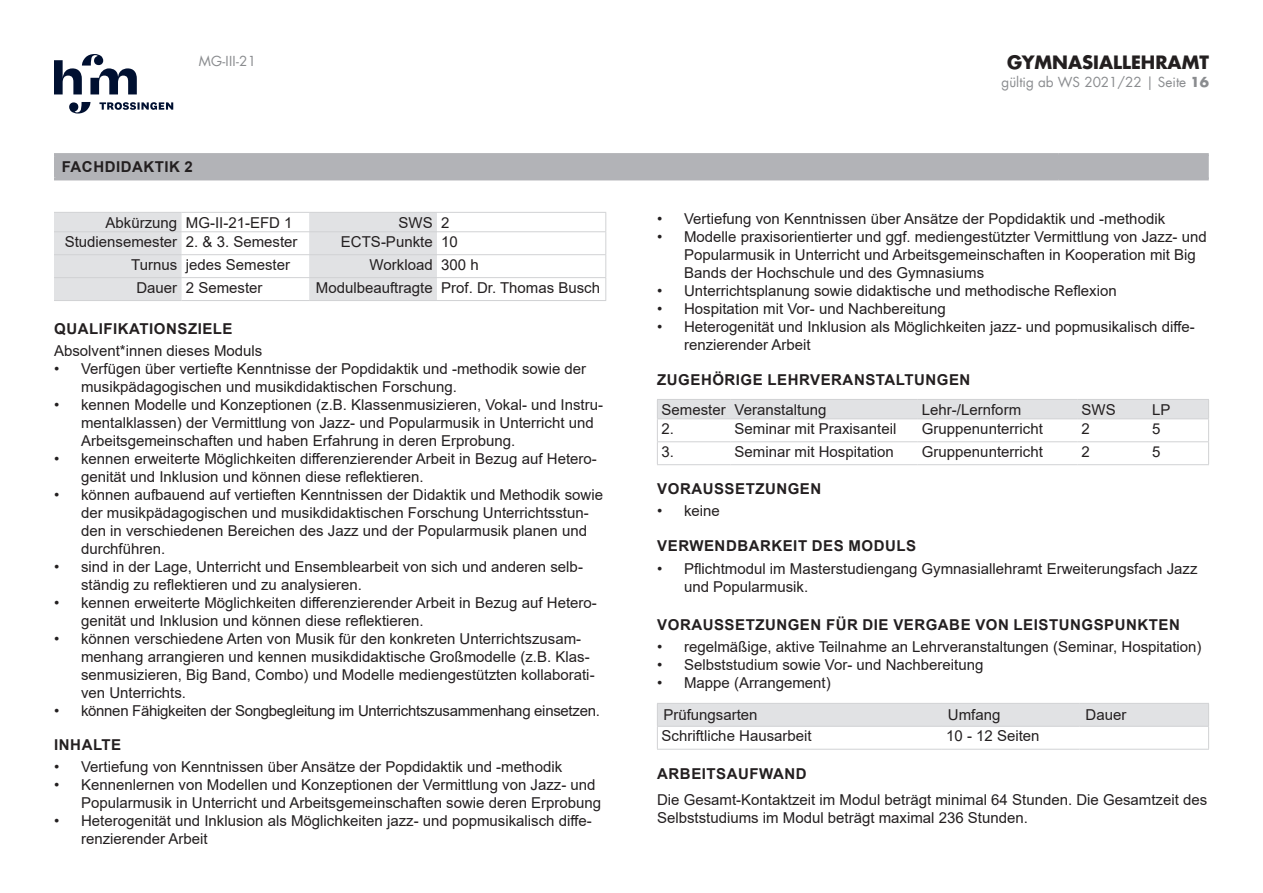
<style>
.page{position:relative;width:1263px;height:893px;background:#fff}
.page>*{position:absolute;margin:0;border:0;box-sizing:border-box;transform-origin:0 0}
.t1{font:700 18px "Futura Com";color:#231f20}
.t2{font:15px/18px "Arial";color:#231f20}
.t3{font:700 15px "Arial";letter-spacing:.035em;color:#231f20}
.t4{font:15px "Arial";letter-spacing:-.02em;color:#231f20}
.t5{font:13.5px "Futura Com";color:#8a8c8f}
.s1{font-weight:700}
</style>
<div class="page">
<svg style="left:54px;top:54px;width:119px;height:60px"></svg>
<div style="left:57px;top:156px;width:1152px;height:21px;background:#b2b3b7"></div>
<hr style="left:54px;top:153px;width:1005px;height:3px;background:#b2b3b7">
<hr style="left:54px;top:156px;width:3px;height:21px;background:#b2b3b7">
<hr style="left:1059px;top:153px;width:150px;height:3px;background:#b2b3b7">
<hr style="left:54px;top:177px;width:1005px;height:3px;background:#b2b3b7">
<hr style="left:1059px;top:177px;width:150px;height:3px;background:#b2b3b7">
<svg style="left:54px;top:213px;width:383px;height:87px"></svg>
<hr style="left:54px;top:212px;width:128px;height:1px;background:#d1d2d4">
<hr style="left:182px;top:212px;width:127px;height:1px;background:#d1d2d4">
<hr style="left:309px;top:212px;width:128px;height:1px;background:#d1d2d4">
<hr style="left:437px;top:212px;width:169px;height:1px;background:#d1d2d4">
<hr style="left:54px;top:231px;width:128px;height:1px;background:#d1d2d4">
<hr style="left:182px;top:231px;width:127px;height:1px;background:#d1d2d4">
<hr style="left:309px;top:231px;width:128px;height:1px;background:#d1d2d4">
<hr style="left:437px;top:231px;width:169px;height:1px;background:#d1d2d4">
<hr style="left:54px;top:254px;width:128px;height:1px;background:#d1d2d4">
<hr style="left:182px;top:254px;width:127px;height:1px;background:#d1d2d4">
<hr style="left:309px;top:254px;width:128px;height:1px;background:#d1d2d4">
<hr style="left:437px;top:254px;width:169px;height:1px;background:#d1d2d4">
<hr style="left:54px;top:277px;width:128px;height:1px;background:#d1d2d4">
<hr style="left:182px;top:277px;width:127px;height:1px;background:#d1d2d4">
<hr style="left:309px;top:277px;width:128px;height:1px;background:#d1d2d4">
<hr style="left:437px;top:277px;width:169px;height:1px;background:#d1d2d4">
<hr style="left:54px;top:300px;width:128px;height:1px;background:#d1d2d4">
<hr style="left:182px;top:300px;width:127px;height:1px;background:#d1d2d4">
<hr style="left:309px;top:300px;width:128px;height:1px;background:#d1d2d4">
<hr style="left:437px;top:300px;width:169px;height:1px;background:#d1d2d4">
<svg style="left:605px;top:213px;width:1px;height:87px"></svg>
<hr style="left:1077px;top:464px;width:71px;height:1px;background:#d1d2d4">
<hr style="left:1148px;top:464px;width:61px;height:1px;background:#d1d2d4">
<svg style="left:657px;top:400px;width:552px;height:64px"></svg>
<hr style="left:657px;top:399px;width:73px;height:1px;background:#d1d2d4">
<hr style="left:730px;top:399px;width:188px;height:1px;background:#d1d2d4">
<hr style="left:918px;top:399px;width:159px;height:1px;background:#d1d2d4">
<hr style="left:1077px;top:399px;width:71px;height:1px;background:#d1d2d4">
<hr style="left:1148px;top:399px;width:61px;height:1px;background:#d1d2d4">
<hr style="left:657px;top:418px;width:73px;height:1px;background:#d1d2d4">
<hr style="left:730px;top:418px;width:188px;height:1px;background:#d1d2d4">
<hr style="left:918px;top:418px;width:159px;height:1px;background:#d1d2d4">
<hr style="left:1077px;top:418px;width:71px;height:1px;background:#d1d2d4">
<hr style="left:1148px;top:418px;width:61px;height:1px;background:#d1d2d4">
<hr style="left:657px;top:441px;width:73px;height:1px;background:#d1d2d4">
<hr style="left:730px;top:441px;width:188px;height:1px;background:#d1d2d4">
<hr style="left:918px;top:441px;width:159px;height:1px;background:#d1d2d4">
<hr style="left:657px;top:464px;width:73px;height:1px;background:#d1d2d4">
<hr style="left:730px;top:464px;width:188px;height:1px;background:#d1d2d4">
<hr style="left:918px;top:464px;width:159px;height:1px;background:#d1d2d4">
<hr style="left:657px;top:749px;width:285px;height:1px;background:#d1d2d4">
<hr style="left:942px;top:749px;width:137px;height:1px;background:#d1d2d4">
<hr style="left:1079px;top:749px;width:130px;height:1px;background:#d1d2d4">
<svg style="left:657px;top:703px;width:552px;height:46px"></svg>
<p class="t5" style="left:199px;top:52px;width:59px">MG-III-21</p>
<p class="t3" style="left:62px;top:156px;width:133px">FACHDIDAKTIK 2</p>
<p class="t2" style="left:106px;top:213px;width:188px">Abkürzung MG-II-21-EFD 1</p>
<p class="t2" style="left:398px;top:213px;width:53px">SWS 2</p>
<p class="t2" style="left:65px;top:233px;width:234px">Studiensemester 2. &amp; 3. Semester</p>
<p class="t2" style="left:341px;top:233px;width:118px">ECTS-Punkte 10</p>
<p class="t2" style="left:131px;top:255px;width:160px">Turnus jedes Semester</p>
<p class="t2" style="left:370px;top:255px;width:111px">Workload 300 h</p>
<p class="t2" style="left:136px;top:278px;width:128px">Dauer 2 Semester</p>
<p class="t2" style="left:316px;top:278px;width:286px">Modulbeauftragte Prof. Dr. Thomas Busch</p>
<p class="t3" style="left:54px;top:318px;width:180px">QUALIFIKATIONSZIELE</p>
<p class="t2" style="left:54px;top:341px;width:210px">Absolvent*innen dieses Moduls</p>
<p class="t2" style="left:81px;top:359px;width:507px;text-indent:-27px">• Verfügen über vertiefte Kenntnisse der Popdidaktik und -methodik sowie der musikpädagogischen und musikdidaktischen Forschung.</p>
<p class="t2" style="left:81px;top:395px;width:523px;text-indent:-27px">• kennen Modelle und Konzeptionen (z.B. Klassenmusizieren, Vokal- und Instru&shy;mentalklassen) der Vermittlung von Jazz- und Popularmusik in Unterricht und<br>Arbeitsgemeinschaften und haben Erfahrung in deren Erprobung.</p>
<p class="t2" style="left:81px;top:449px;width:517px;text-indent:-27px">• kennen erweiterte Möglichkeiten differenzierender Arbeit in Bezug auf Hetero&shy;genität und Inklusion und können diese reflektieren.</p>
<p class="t2" style="left:81px;top:485px;width:523px;text-indent:-27px">• können aufbauend auf vertieften Kenntnissen der Didaktik und Methodik sowie der musikpädagogischen und musikdidaktischen Forschung Unterrichtsstun&shy;den in verschiedenen Bereichen des Jazz und der Popularmusik planen und durchführen.</p>
<p class="t2" style="left:81px;top:557px;width:503px;text-indent:-27px">• sind in der Lage, Unterricht und Ensemblearbeit von sich und anderen selb&shy;ständig zu reflektieren und zu analysieren.</p>
<p class="t2" style="left:81px;top:593px;width:517px;text-indent:-27px">• kennen erweiterte Möglichkeiten differenzierender Arbeit in Bezug auf Hetero&shy;genität und Inklusion und können diese reflektieren.</p>
<p class="t2" style="left:81px;top:629px;width:515px;text-indent:-27px">• können verschiedene Arten von Musik für den konkreten Unterrichtszusam&shy;menhang arrangieren und kennen musikdidaktische Großmodelle (z.B. Klas&shy;senmusizieren, Big Band, Combo) und Modelle mediengestützten kollaborati&shy;ven Unterrichts.</p>
<p class="t4" style="left:54px;top:700px;width:547px">• können Fähigkeiten der Songbegleitung im Unterrichtszusammenhang einsetzen.</p>
<p class="t3" style="left:54px;top:734px;width:69px">INHALTE</p>
<p class="t2" style="left:54px;top:758px;width:510px">• Vertiefung von Kenntnissen über Ansätze der Popdidaktik und -methodik</p>
<p class="t2" style="left:81px;top:776px;width:522px;text-indent:-27px">• Kennenlernen von Modellen und Konzeptionen der Vermittlung von Jazz- und<br>Popularmusik in Unterricht und Arbeitsgemeinschaften sowie deren Erprobung</p>
<p class="t2" style="left:81px;top:812px;width:512px;text-indent:-27px">• Heterogenität und Inklusion als Möglichkeiten jazz- und popmusikalisch diffe&shy;renzierender Arbeit</p>
<p class="t1" style="left:1007px;top:48px;width:203px">GYMNASIALLEHRAMT</p>
<p class="t5" style="left:1001px;top:73px;width:209px">gültig ab WS 2021/22 | Seite <span class="s1">16</span></p>
<p class="t2" style="left:657px;top:209px;width:510px">• Vertiefung von Kenntnissen über Ansätze der Popdidaktik und -methodik</p>
<p class="t2" style="left:684px;top:227px;width:524px;text-indent:-27px">• Modelle praxisorientierter und ggf. mediengestützter Vermittlung von Jazz- und<br>Popularmusik in Unterricht und Arbeitsgemeinschaften in Kooperation mit Big<br>Bands der Hochschule und des Gymnasiums</p>
<p class="t2" style="left:657px;top:281px;width:461px">• Unterrichtsplanung sowie didaktische und methodische Reflexion</p>
<p class="t2" style="left:657px;top:299px;width:290px">• Hospitation mit Vor- und Nachbereitung</p>
<p class="t2" style="left:684px;top:317px;width:512px;text-indent:-27px">• Heterogenität und Inklusion als Möglichkeiten jazz- und popmusikalisch diffe&shy;renzierender Arbeit</p>
<p class="t3" style="left:657px;top:369px;width:315px">ZUGEHÖRIGE LEHRVERANSTALTUNGEN</p>
<p class="t2" style="left:662px;top:400px;width:166px">Semester Veranstaltung</p>
<p class="t2" style="left:922px;top:400px;width:101px">Lehr-/Lernform</p>
<p class="t2" style="left:1081px;top:400px;width:36px">SWS</p>
<p class="t2" style="left:1152px;top:400px;width:20px">LP</p>
<p class="t2" style="left:662px;top:420px;width:14px">2.</p>
<p class="t2" style="left:735px;top:420px;width:163px">Seminar mit Praxisanteil</p>
<p class="t2" style="left:922px;top:420px;width:122px">Gruppenunterricht</p>
<p class="t2" style="left:1081px;top:420px;width:10px">2</p>
<p class="t2" style="left:1152px;top:420px;width:10px">5</p>
<p class="t2" style="left:662px;top:443px;width:14px">3.</p>
<p class="t2" style="left:735px;top:443px;width:161px">Seminar mit Hospitation</p>
<p class="t2" style="left:922px;top:443px;width:122px">Gruppenunterricht</p>
<p class="t2" style="left:1081px;top:443px;width:10px">2</p>
<p class="t2" style="left:1152px;top:443px;width:10px">5</p>
<p class="t3" style="left:657px;top:478px;width:166px">VORAUSSETZUNGEN</p>
<p class="t2" style="left:657px;top:502px;width:64px">• keine</p>
<p class="t3" style="left:657px;top:535px;width:260px">VERWENDBARKEIT DES MODULS</p>
<p class="t2" style="left:684px;top:559px;width:515px;text-indent:-27px">• Pflichtmodul im Masterstudiengang Gymnasiallehramt Erweiterungsfach Jazz und Popularmusik.</p>
<p class="t3" style="left:657px;top:614px;width:524px">VORAUSSETZUNGEN FÜR DIE VERGABE VON LEISTUNGSPUNKTEN</p>
<p class="t2" style="left:657px;top:638px;width:546px">• regelmäßige, aktive Teilnahme an Lehrveranstaltungen (Seminar, Hospitation)</p>
<p class="t2" style="left:657px;top:656px;width:328px">• Selbststudium sowie Vor- und Nachbereitung</p>
<p class="t2" style="left:663px;top:667px;width:169px;line-height:31.8px;text-indent:-6px">• Mappe (Arrangement)<br>Prüfungsarten</p>
<p class="t2" style="left:948px;top:706px;width:54px">Umfang</p>
<p class="t2" style="left:1085px;top:706px;width:42px">Dauer</p>
<p class="t2" style="left:662px;top:727px;width:152px">Schriftliche Hausarbeit</p>
<p class="t2" style="left:946px;top:727px;width:95px">10 - 12 Seiten</p>
<p class="t3" style="left:657px;top:763px;width:151px">ARBEITSAUFWAND</p>
<p class="t2" style="left:657px;top:791px;width:552px">Die Gesamt-Kontaktzeit im Modul beträgt minimal 64 Stunden. Die Gesamtzeit des<br>Selbststudiums im Modul beträgt maximal 236 Stunden.</p>
</div>
